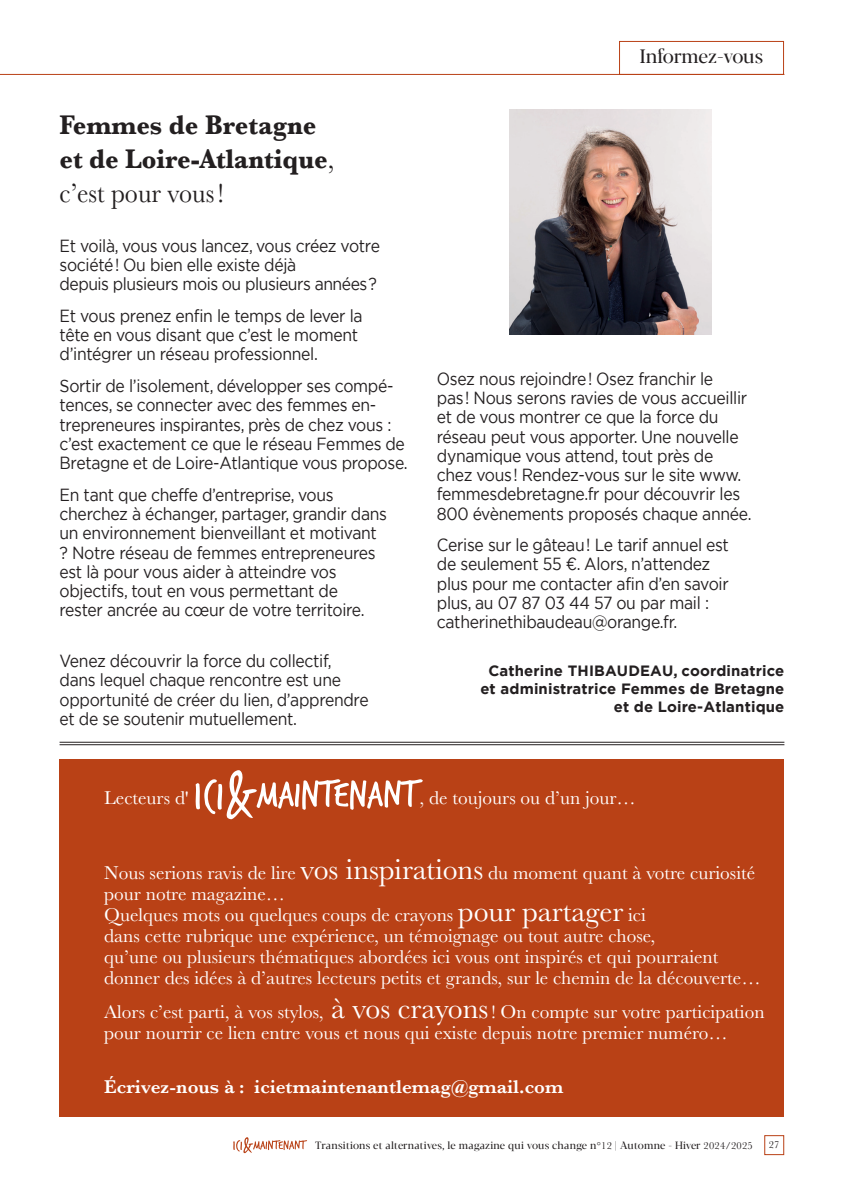
<style>
.page{position:relative;width:844px;height:1191px;background:#fff}
.page>*{position:absolute;margin:0;border:0;box-sizing:border-box;transform-origin:0 0}
.t1{font:700 28px/33.6px "Baskerville";color:#231f20;scale:.93 1}
.t2{font:19.25px/21px "Baskerville";color:#fff}
.t3{font:600 19.25px "Baskerville";color:#fff}
.t4{font:19.25px "Blacker Display";letter-spacing:-.005em;color:#231f20}
.t5{font:17.5px/19.2px "Gotham";letter-spacing:-.02em;color:#231f20;scale:.9 1}
.t6{font:700 14.88px/17.8px "Gotham";letter-spacing:.01em;color:#231f20;text-align:right}
.t7{font:10.5px "Blacker Display";letter-spacing:.02em;color:#231f20}
.t8{font:10.5px "Baskerville";color:#231f20}
.s1{font-weight:400}
.s2{font-size:29.75px}
.s3{font-family:"Baskerville"}
</style>
<div class="page">
<div style="left:764px;top:1135px;width:20px;height:20px;background:#fff;border:1px solid #b94116"></div>
<svg style="left:233px;top:1137px;width:74px;height:16px"></svg>
<hr style="left:0;top:74px;width:784px;height:1px;background:#b94116">
<div style="left:60px;top:759px;width:724px;height:357px;background:#b94116"></div>
<div style="left:619px;top:41px;width:164px;height:34px;border:1px solid #b94116"></div>
<hr style="left:60px;top:742px;width:724px;height:1px;background:#231f20">
<hr style="left:60px;top:744px;width:724px;height:1px;background:#231f20">
<img style="left:509px;top:109px;width:202px;height:226px">
<svg style="left:195px;top:770px;width:227px;height:49px"></svg>
<h1 class="t1" style="left:60px;top:109px;width:297px">Femmes de Bretagne et de Loire-Atlantique<span class="s1">, c’est pour vous!</span></h1>
<p class="t5" style="left:60px;top:235px;width:357px">Et voilà, vous vous lancez, vous créez votre société ! Ou bien elle existe déjà<br>depuis plusieurs mois ou plusieurs années ?</p>
<p class="t5" style="left:60px;top:306px;width:338px">Et vous prenez enfin le temps de lever la tête en vous disant que c’est le moment d’intégrer un réseau professionnel.</p>
<p class="t5" style="left:60px;top:376px;width:388px">Sortir de l’isolement, développer ses compé&shy;tences, se connecter avec des femmes en&shy;trepreneures inspirantes, près de chez vous : c’est exactement ce que le réseau Femmes de Bretagne et de Loire-Atlantique vous propose.</p>
<p class="t5" style="left:60px;top:484px;width:365px">En tant que cheffe d’entreprise, vous cherchez à échanger, partager, grandir dans un environnement bienveillant et motivant ? Notre réseau de femmes entrepreneures est là pour vous aider à atteindre vos objectifs, tout en vous permettant de<br>rester ancrée au cœur de votre territoire.</p>
<p class="t5" style="left:60px;top:651px;width:345px">Venez découvrir la force du collectif, dans lequel chaque rencontre est une opportunité de créer du lien, d’apprendre et de se soutenir mutuellement.</p>
<p class="t4" style="left:639px;top:44px;width:125px">Informez-vous</p>
<p class="t5" style="left:437px;top:368px;width:351px">Osez nous rejoindre ! Osez franchir le<br>pas ! Nous serons ravies de vous accueillir et de vous montrer ce que la force du réseau peut vous apporter. Une nouvelle dynamique vous attend, tout près de chez vous ! Rendez-vous sur le site www. femmesdebretagne.fr pour découvrir les 800 évènements proposés chaque année.</p>
<p class="t5" style="left:437px;top:535px;width:326px">Cerise sur le gâteau ! Le tarif annuel est de seulement 55 €. Alors, n’attendez plus pour me contacter afin d’en savoir plus, au 07 87 03 44 57 ou par mail : catherinethibaudeau@orange.fr.</p>
<p class="t6" style="left:480px;top:662px;width:305px">Catherine THIBAUDEAU, coordinatrice et administratrice Femmes de Bretagne et de Loire-Atlantique</p>
<p class="t2" style="left:104px;top:787px;width:86px">Lecteurs d'</p>
<p class="t2" style="left:419px;top:787px;width:218px">, de toujours ou d’un jour…</p>
<p class="t2" style="left:104px;top:863px;width:657px">Nous serions ravis de lire <span class="s2">vos inspirations</span> du moment quant à votre curiosité pour notre magazine…<br>Quelques mots ou quelques coups de crayons <span class="s2">pour partager</span> ici<br>dans cette rubrique une expérience, un témoignage ou tout autre chose,<br>qu’une ou plusieurs thématiques abordées ici vous ont inspirés et qui pourraient donner des idées à d’autres lecteurs petits et grands, sur le chemin de la découverte…</p>
<p class="t2" style="left:104px;top:1001px;width:661px">Alors c’est parti, à vos stylos, <span class="s2">à vos crayons</span>! On compte sur votre participation pour nourrir ce lien entre vous et nous qui existe depuis notre premier numéro…</p>
<p class="t3" style="left:104px;top:1073px;width:460px">Écrivez-nous à : icietmaintenantlemag@gmail.com</p>
<p class="t7" style="left:315px;top:1138px;width:439px">Transitions et alternatives, le magazine qui vous change n<span class="s3">°12</span> | Automne - Hiver <span class="s3">2024/2025</span></p>
<p class="t8" style="left:768px;top:1138px;width:12px">27</p>
</div>
